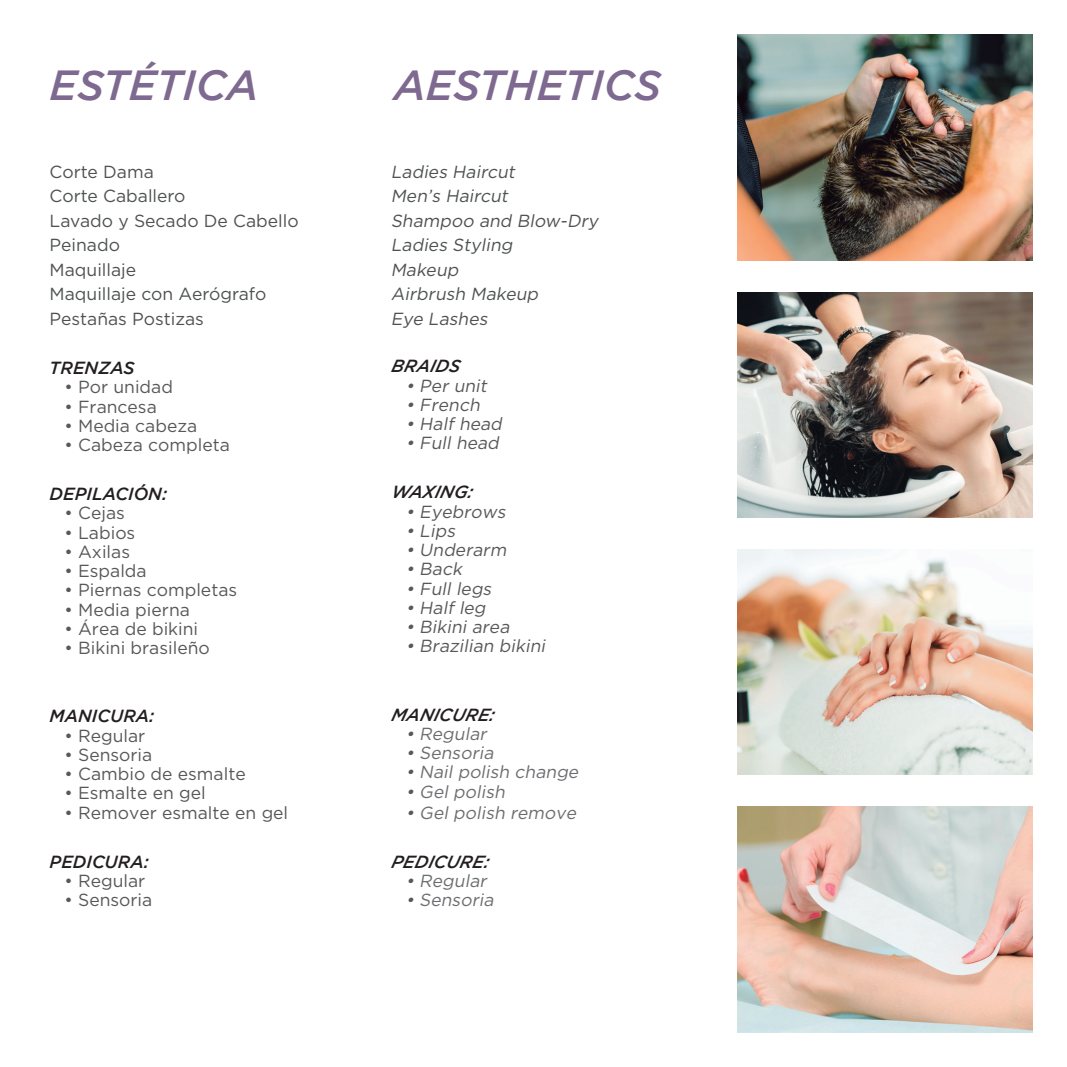
<style>
.page{position:relative;width:1067px;height:1067px;background:#fff}
.page>*{position:absolute;margin:0;border:0;box-sizing:border-box;transform-origin:0 0}
.t1{font:italic 500 42px "Gotham";color:#7e6990}
.t2{font:17.5px "Gotham";color:#57585a}
.t3{font:italic 17.5px "Gotham";color:#57585a}
.t4{font:17.5px "Gotham";color:#4f5252}
.t5{font:italic 17.5px "Gotham";color:#4f5252}
.t6{font:italic 17.5px "Gotham";color:#6c6d70}
.t7{font:italic 500 17.5px "Gotham";color:#231f20}
.s1{color:#57585a}
</style>
<div class="page">
<img style="left:737px;top:549px;width:295px;height:226px">
<img style="left:737px;top:35px;width:295px;height:225px">
<img style="left:737px;top:292px;width:295px;height:225px">
<img style="left:737px;top:806px;width:295px;height:226px">
<p class="t1" style="left:50px;top:61px;width:210px">ESTÉTICA</p>
<p class="t1" style="left:394px;top:61px;width:269px">AESTHETICS</p>
<p class="t4" style="left:50px;top:160px;width:106px">Corte Dama</p>
<p class="t4" style="left:50px;top:185px;width:137px">Corte Caballero</p>
<p class="t4" style="left:50px;top:209px;width:251px">Lavado y Secado De Cabello</p>
<p class="t4" style="left:50px;top:234px;width:72px">Peinado</p>
<p class="t4" style="left:50px;top:258px;width:88px">Maquillaje</p>
<p class="t4" style="left:50px;top:283px;width:218px">Maquillaje con Aerógrafo</p>
<p class="t4" style="left:50px;top:307px;width:156px">Pestañas Postizas</p>
<p class="t7" style="left:50px;top:358px;width:87px">TRENZAS</p>
<p class="t2" style="left:64px;top:376px;width:110px">• Por unidad</p>
<p class="t2" style="left:64px;top:395px;width:94px">• Francesa</p>
<p class="t2" style="left:64px;top:414px;width:134px">• Media cabeza</p>
<p class="t2" style="left:64px;top:433px;width:167px">• Cabeza completa</p>
<p class="t7" style="left:50px;top:484px;width:119px">DEPILACIÓN:</p>
<p class="t2" style="left:64px;top:502px;width:62px">• Cejas</p>
<p class="t2" style="left:64px;top:521px;width:72px">• Labios</p>
<p class="t2" style="left:64px;top:540px;width:67px">• Axilas</p>
<p class="t2" style="left:64px;top:559px;width:84px">• Espalda</p>
<p class="t2" style="left:64px;top:579px;width:174px">• Piernas completas</p>
<p class="t2" style="left:64px;top:598px;width:127px">• Media pierna</p>
<p class="t2" style="left:64px;top:617px;width:135px">• Área de bikini</p>
<p class="t2" style="left:64px;top:636px;width:147px">• Bikini brasileño</p>
<p class="t7" style="left:50px;top:706px;width:106px">MANICURA:</p>
<p class="t2" style="left:64px;top:724px;width:82px">• Regular</p>
<p class="t2" style="left:64px;top:743px;width:89px">• Sensoria</p>
<p class="t2" style="left:64px;top:762px;width:183px">• Cambio de esmalte</p>
<p class="t2" style="left:64px;top:782px;width:143px">• Esmalte en gel</p>
<p class="t2" style="left:64px;top:801px;width:225px">• Remover esmalte en gel</p>
<p class="t7" style="left:50px;top:851px;width:101px">PEDICURA:</p>
<p class="t2" style="left:64px;top:869px;width:82px">• Regular</p>
<p class="t2" style="left:64px;top:888px;width:89px">• Sensoria</p>
<p class="t5" style="left:391px;top:160px;width:129px">Ladies Haircut</p>
<p class="t5" style="left:391px;top:185px;width:122px">Men’s Haircut</p>
<p class="t5" style="left:391px;top:209px;width:213px">Shampoo and Blow-Dry</p>
<p class="t5" style="left:391px;top:234px;width:127px">Ladies Styling</p>
<p class="t5" style="left:391px;top:258px;width:73px">Makeup</p>
<p class="t5" style="left:391px;top:283px;width:153px">Airbrush Makeup</p>
<p class="t5" style="left:391px;top:307px;width:102px">Eye Lashes</p>
<p class="t7" style="left:391px;top:356px;width:74px">BRA IDS</p>
<p class="t3" style="left:406px;top:374px;width:87px">• Per unit</p>
<p class="t3" style="left:406px;top:393px;width:79px">• French</p>
<p class="t3" style="left:406px;top:412px;width:102px">• Half head</p>
<p class="t3" style="left:406px;top:432px;width:99px">• Full head</p>
<p class="t7" style="left:391px;top:482px;width:86px">WAXING:</p>
<p class="t3" style="left:406px;top:500px;width:105px">• Eyebrows</p>
<p class="t3" style="left:406px;top:519px;width:55px">• Lips</p>
<p class="t3" style="left:406px;top:538px;width:106px">• Underarm</p>
<p class="t3" style="left:406px;top:558px;width:62px">• Back</p>
<p class="t3" style="left:406px;top:577px;width:91px">• Full legs</p>
<p class="t3" style="left:406px;top:596px;width:85px">• Half leg</p>
<p class="t3" style="left:406px;top:615px;width:109px">• Bikini area</p>
<p class="t3" style="left:406px;top:635px;width:145px">• Brazilian bikini</p>
<p class="t7" style="left:391px;top:704px;width:108px">MANICURE:</p>
<p class="t6" style="left:406px;top:722px;width:86px"><span class="s1">•</span> Regular</p>
<p class="t6" style="left:406px;top:741px;width:93px"><span class="s1">•</span> Sensoria</p>
<p class="t6" style="left:406px;top:761px;width:178px"><span class="s1">•</span> Nail polish change</p>
<p class="t6" style="left:406px;top:780px;width:104px"><span class="s1">•</span> Gel polish</p>
<p class="t6" style="left:406px;top:801px;width:176px"><span class="s1">•</span> Gel polish remove</p>
<p class="t7" style="left:391px;top:851px;width:103px">PEDICURE:</p>
<p class="t6" style="left:406px;top:869px;width:86px"><span class="s1">•</span> Regular</p>
<p class="t6" style="left:406px;top:888px;width:93px"><span class="s1">•</span> Sensoria</p>
</div>
